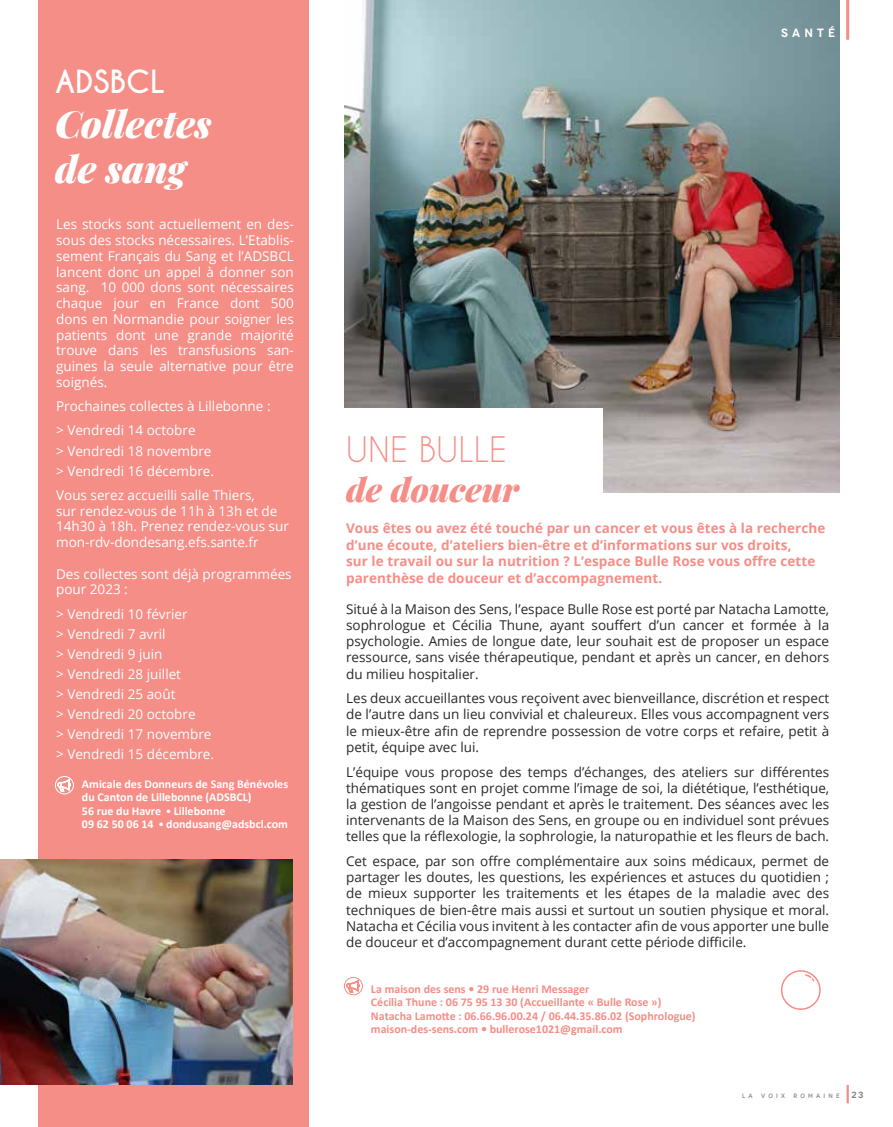
<style>
.page{position:relative;width:893px;height:1127px;background:#fff}
.page>*{position:absolute;margin:0;border:0;box-sizing:border-box;transform-origin:0 0}
.t1{font:italic 900 37.5px/45px "Playfair Display";color:#fff}
.t2{font:italic 900 33px "Playfair Display";color:#f58e87}
.t3{font:33px "Caviar Dreams";letter-spacing:.015em;color:#f58e87}
.t4{font:700 30px "Caviar Dreams";color:#fff}
.t5{font:13.5px/16.2px "Open Sans";color:#292829;text-align:justify}
.t6{font:13.5px/15.8px "Open Sans";color:#fff}
.t7{font:700 13.5px/16.5px "Open Sans";letter-spacing:.005em;color:#f58e87}
.t8{font:700 12px/13.5px "Calibri";color:#f58e87}
.t9{font:700 12px/13.5px "Calibri";color:#fff}
.t10{font:600 12px "Novecento";letter-spacing:.35em;color:#fff}
.t11{font:600 9px "Novecento";color:#808285}
.t12{font:500 6.3px "Novecento";letter-spacing:.5em;color:#808285}
.s1{font-family:"Monotype Corsiva";font-weight:400}
</style>
<div class="page">
<div style="left:38px;top:0;width:270px;height:1127px;background:#f58e87"></div>
<img style="left:0;top:859px;width:293px;height:226px">
<div style="left:55px;top:776px;width:19px;height:18px;border:1px solid #fff;border-radius:50%"></div>
<svg style="left:56px;top:777px;width:16px;height:16px"></svg>
<img style="left:344px;top:0;width:496px;height:493px">
<div style="left:323px;top:408px;width:279px;height:149px;background:#fff"></div>
<hr style="left:846px;top:1085px;width:3px;height:18px;background:#f58e87">
<hr style="left:846px;top:0;width:3px;height:40px;background:#f58e87">
<div style="left:344px;top:977px;width:19px;height:18px;border:1px solid #f58e87;border-radius:50%"></div>
<svg style="left:345px;top:977px;width:16px;height:17px"></svg>
<div style="left:781px;top:970px;width:40px;height:40px;border:2px solid #f58e87;border-radius:50%"></div>
<svg style="left:805px;top:973px;width:11px;height:9px"></svg>
<h3 class="t4" style="left:55px;top:63px;width:112px">ADSBCL</h3>
<h1 class="t1" style="left:55px;top:98px;width:158px">Collectes de sang</h1>
<p class="t6" style="left:56px;top:216px;width:239px;text-align:justify">Les stocks sont actuellement en des&shy;sous des stocks nécessaires. L’Etablis&shy;sement Français du Sang et l’ADSBCL lancent donc un appel à donner son sang. 10 000 dons sont nécessaires chaque jour en France dont 500 dons en Normandie pour soigner les patients dont une grande majorité trouve dans les transfusions san&shy;guines la seule alternative pour être soignés.</p>
<p class="t6" style="left:56px;top:394px;width:216px;line-height:24.3px">Prochaines collectes à Lillebonne : &gt; Vendredi 14 octobre</p>
<p class="t6" style="left:56px;top:440px;width:159px;line-height:20px">&gt; Vendredi 18 novembre &gt; Vendredi 16 décembre.</p>
<p class="t6" style="left:56px;top:487px;width:234px">Vous serez accueilli salle Thiers,<br>sur rendez-vous de 11h à 13h et de 14h30 à 18h. Prenez rendez-vous sur mon-rdv-dondesang.efs.sante.fr</p>
<p class="t6" style="left:56px;top:565px;width:237px">Des collectes sont déjà programmées pour 2023 :</p>
<p class="t6" style="left:56px;top:603px;width:159px;line-height:20px">&gt; Vendredi 10 février<br>&gt; Vendredi 7 avril<br>&gt; Vendredi 9 juin<br>&gt; Vendredi 28 juillet<br>&gt; Vendredi 25 août<br>&gt; Vendredi 20 octobre<br>&gt; Vendredi 17 novembre &gt; Vendredi 15 décembre.</p>
<p class="t9" style="left:82px;top:777px;width:208px">Amicale des Donneurs de Sang Bénévoles du Canton de Lillebonne (ADSBCL)<br>56 rue du Havre <span class="s1">•</span> Lillebonne<br>09 62 50 06 14 <span class="s1">•</span> dondusang@adsbcl.com</p>
<p class="t10" style="left:781px;top:25px;width:56px">SANTÉ</p>
<h2 class="t3" style="left:346px;top:430px;width:162px">UNE BULLE</h2>
<h2 class="t2" style="left:346px;top:462px;width:174px">de douceur</h2>
<p class="t7" style="left:346px;top:519px;width:481px">Vous êtes ou avez été touché par un cancer et vous êtes à la recherche d’une écoute, d’ateliers bien-être et d’informations sur vos droits,<br>sur le travail ou sur la nutrition ? L’espace Bulle Rose vous offre cette parenthèse de douceur et d’accompagnement.</p>
<p class="t5" style="left:346px;top:600px;width:485px">Situé à la Maison des Sens, l’espace Bulle Rose est porté par Natacha Lamotte, sophrologue et Cécilia Thune, ayant souffert d’un cancer et formée à la psychologie. Amies de longue date, leur souhait est de proposer un espace ressource, sans visée thérapeutique, pendant et après un cancer, en dehors du milieu hospitalier.</p>
<p class="t5" style="left:346px;top:690px;width:485px">Les deux accueillantes vous reçoivent avec bienveillance, discrétion et respect de l’autre dans un lieu convivial et chaleureux. Elles vous accompagnent vers le mieux-être afin de reprendre possession de votre corps et refaire, petit à petit, équipe avec lui.</p>
<p class="t5" style="left:346px;top:763px;width:485px">L’équipe vous propose des temps d’échanges, des ateliers sur différentes thématiques sont en projet comme l’image de soi, la diététique, l’esthétique, la gestion de l’angoisse pendant et après le traitement. Des séances avec les intervenants de la Maison des Sens, en groupe ou en individuel sont prévues telles que la réflexologie, la sophrologie, la naturopathie et les fleurs de bach.</p>
<p class="t5" style="left:346px;top:853px;width:485px">Cet espace, par son offre complémentaire aux soins médicaux, permet de partager les doutes, les questions, les expériences et astuces du quotidien ; de mieux supporter les traitements et les étapes de la maladie avec des techniques de bien-être mais aussi et surtout un soutien physique et moral.<br>Natacha et Cécilia vous invitent à les contacter afin de vous apporter une bulle de douceur et d’accompagnement durant cette période difficile.</p>
<p class="t8" style="left:371px;top:982px;width:326px">La maison des sens • 29 rue Henri Messager<br>Cécilia Thune : 06 75 95 13 30 (Accueillante « Bulle Rose »)<br>Natacha Lamotte : 06.66.96.00.24 / 06.44.35.86.02 (Sophrologue) maison-des-sens.com • bullerose1021@gmail.com</p>
<p class="t12" style="left:742px;top:1092px;width:12px">L A</p>
<p class="t12" style="left:761px;top:1092px;width:25px">VOIX</p>
<p class="t12" style="left:793px;top:1092px;width:48px">ROMAINE</p>
<p class="t11" style="left:851px;top:1089px;width:13px">23</p>
</div>
